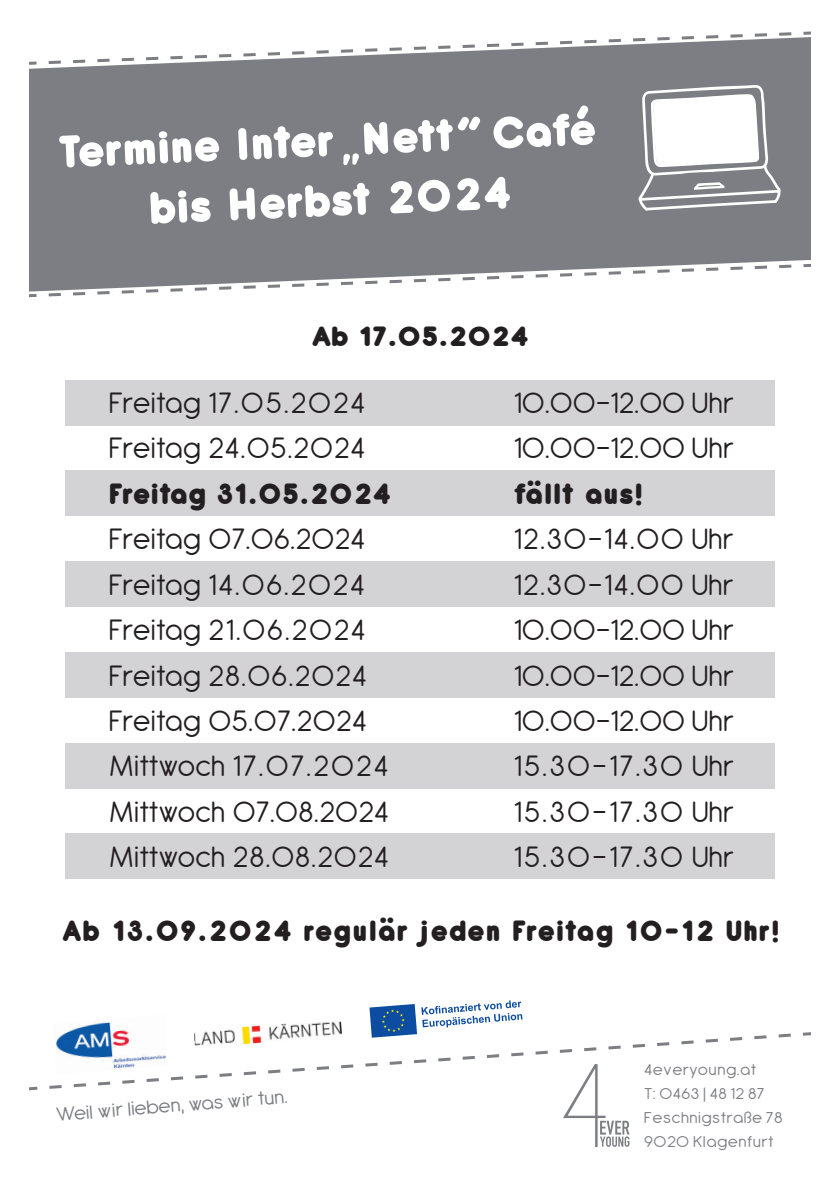
<style>
.page{position:relative;width:840px;height:1191px;background:#fff}
.page>*{position:absolute;margin:0;border:0;box-sizing:border-box;transform-origin:0 0}
.t1{font:800 50px/60px "Antipasto";color:#fff;text-align:center}
.t2{font:32px "Antipasto";letter-spacing:.01em;color:#231f20}
.t3{font:800 32px "Antipasto";letter-spacing:.02em;color:#231f20}
.t4{font:32px "Antipasto";letter-spacing:.07em;color:#231f20}
.t5{font:32px "Antipasto";letter-spacing:.045em;color:#231f20}
.t6{font:800 30.4px "Antipasto";letter-spacing:.03em;color:#231f20;scale:1.05 1}
.t7{font:21px "Antipasto";color:#7d7e83;scale:1.06 1}
.t8{font:17.2px/24px "Antipasto";letter-spacing:.025em;color:#7d7e83;scale:1.06 1}
</style>
<div class="page">
<div style="left:65px;top:380px;width:709px;height:45px;background:#d3d2d4"></div>
<div style="left:65px;top:471px;width:709px;height:45px;background:#d3d2d4"></div>
<div style="left:65px;top:561px;width:709px;height:46px;background:#d3d2d4"></div>
<div style="left:65px;top:652px;width:709px;height:45px;background:#d3d2d4"></div>
<div style="left:65px;top:743px;width:709px;height:45px;background:#d3d2d4"></div>
<div style="left:65px;top:833px;width:709px;height:46px;background:#d3d2d4"></div>
<svg style="left:29px;top:293px;width:105px;height:5px"></svg>
<svg style="left:29px;top:68px;width:782px;height:225px;background:#87888c"></svg>
<svg style="left:29px;top:31px;width:782px;height:37px"></svg>
<svg style="left:563px;top:1094px;width:66px;height:53px"></svg>
<img style="left:78px;top:1022px;width:33px;height:6px">
<img style="left:241px;top:1021px;width:101px;height:7px">
<svg style="left:369px;top:1000px;width:153px;height:28px"></svg>
<svg style="left:638px;top:85px;width:142px;height:126px"></svg>
<svg style="left:29px;top:1028px;width:782px;height:66px"></svg>
<h1 class="t1" style="left:57px;top:124px;width:540px;rotate:-3deg">Termine Inter „Nett“ Café bis Herbst 2024</h1>
<p class="t6" style="left:311px;top:317px;width:208px">Ab 17.05.2024</p>
<p class="t2" style="left:109px;top:384px;width:257px">Freitag 17.05.2024</p>
<p class="t2" style="left:513px;top:384px;width:221px">10.00-12.00 Uhr</p>
<p class="t2" style="left:109px;top:430px;width:257px">Freitag 24.05.2024</p>
<p class="t2" style="left:513px;top:430px;width:221px">10.00-12.00 Uhr</p>
<p class="t3" style="left:109px;top:473px;width:283px">Freitag 31.05.2024</p>
<p class="t3" style="left:513px;top:473px;width:128px">fällt aus!</p>
<p class="t2" style="left:109px;top:521px;width:257px">Freitag 07.06.2024</p>
<p class="t5" style="left:513px;top:521px;width:221px">12.30-14.00 Uhr</p>
<p class="t2" style="left:109px;top:566px;width:257px">Freitag 14.06.2024</p>
<p class="t5" style="left:513px;top:566px;width:221px">12.30-14.00 Uhr</p>
<p class="t2" style="left:109px;top:611px;width:258px">Freitag 21.06.2024</p>
<p class="t2" style="left:513px;top:611px;width:221px">10.00-12.00 Uhr</p>
<p class="t2" style="left:109px;top:657px;width:259px">Freitag 28.06.2024</p>
<p class="t2" style="left:513px;top:657px;width:221px">10.00-12.00 Uhr</p>
<p class="t2" style="left:109px;top:702px;width:259px">Freitag 05.07.2024</p>
<p class="t2" style="left:513px;top:702px;width:221px">10.00-12.00 Uhr</p>
<p class="t2" style="left:109px;top:748px;width:280px">Mittwoch 17.07.2024</p>
<p class="t4" style="left:513px;top:748px;width:221px">15.30-17.30 Uhr</p>
<p class="t2" style="left:109px;top:793px;width:281px">Mittwoch 07.08.2024</p>
<p class="t4" style="left:513px;top:793px;width:221px">15.30-17.30 Uhr</p>
<p class="t2" style="left:109px;top:838px;width:281px">Mittwoch 28.08.2024</p>
<p class="t4" style="left:513px;top:838px;width:221px">15.30-17.30 Uhr</p>
<p class="t3" style="left:62px;top:910px;width:715px">Ab 13.09.2024 regulär jeden Freitag 10-12 Uhr!</p>
<p class="t7" style="left:55px;top:1103px;width:220px;rotate:-5deg">Weil wir lieben, was wir tun.</p>
<p class="t8" style="left:643px;top:1058px;width:132px">4everyoung.at<br>T: 0463 | 48 12 87<br>Feschnigstraße 78<br>9020 Klagenfurt</p>
</div>
